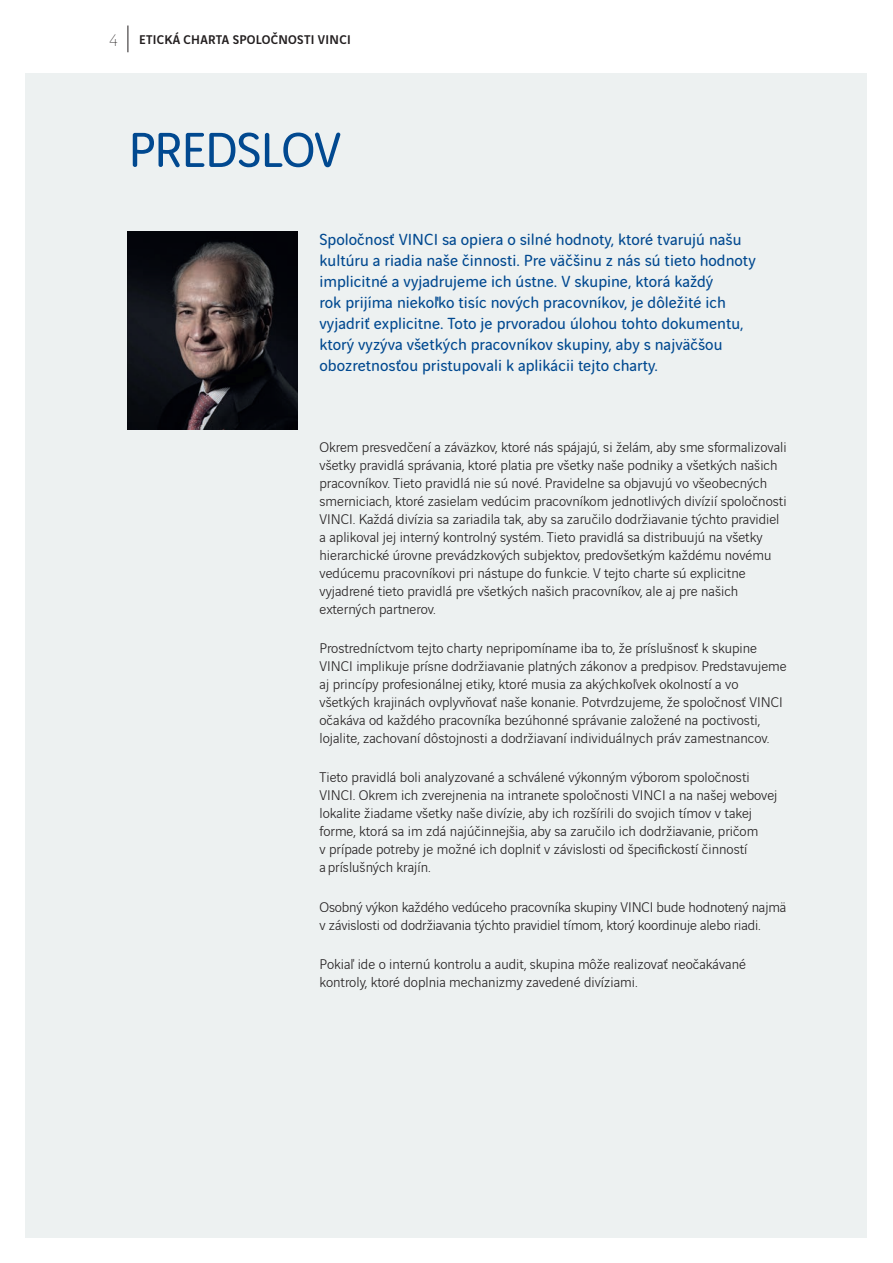
<style>
.page{position:relative;width:893px;height:1263px;background:#fff}
.page>*{position:absolute;margin:0;border:0;box-sizing:border-box;transform-origin:0 0}
.t1{font:52.5px "Vinci Rounded";letter-spacing:-.025em;color:#014990}
.t2{font:17.25px/21px "Vinci Rounded";color:#014990}
.t3{font:300 15px/18px "Vinci Sans";color:#231f20}
.t4{font:500 13.5px "Vinci Sans";letter-spacing:.02em;color:#231f20}
.s1{font-weight:200;font-size:18px}
</style>
<div class="page">
<svg style="left:128px;top:26px;width:1px;height:26px"></svg>
<div style="left:26px;top:73px;width:841px;height:1164px;background:#edf1f1"></div>
<img style="left:128px;top:232px;width:170px;height:197px">
<p class="t4" style="left:109px;top:29px;width:243px"><span class="s1">4</span> ETICKÁ CHARTA SPOLOČNOSTI VINCI</p>
<h1 class="t1" style="left:128px;top:114px;width:215px">PREDSLOV</h1>
<p class="t2" style="left:319px;top:227px;width:438px">Spoločnosť VINCI sa opiera o silné hodnoty, ktoré tvarujú našu kultúru a riadia naše činnosti. Pre väčšinu z nás sú tieto hodnoty implicitné a vyjadrujeme ich ústne. V skupine, ktorá každý<br>rok prijíma niekoľko tisíc nových pracovníkov, je dôležité ich vyjadriť explicitne. Toto je prvoradou úlohou tohto dokumentu, ktorý vyzýva všetkých pracovníkov skupiny, aby s najväčšou obozretnosťou pristupovali k aplikácii tejto charty.</p>
<p class="t3" style="left:319px;top:437px;width:469px">Okrem presvedčení a záväzkov, ktoré nás spájajú, si želám, aby sme sformalizovali všetky pravidlá správania, ktoré platia pre všetky naše podniky a všetkých našich pracovníkov. Tieto pravidlá nie sú nové. Pravidelne sa objavujú vo všeobecných smerniciach, ktoré zasielam vedúcim pracovníkom jednotlivých divízií spoločnosti VINCI. Každá divízia sa zariadila tak, aby sa zaručilo dodržiavanie týchto pravidiel a aplikoval jej interný kontrolný systém. Tieto pravidlá sa distribuujú na všetky hierarchické úrovne prevádzkových subjektov, predovšetkým každému novému vedúcemu pracovníkovi pri nástupe do funkcie. V tejto charte sú explicitne vyjadrené tieto pravidlá pre všetkých našich pracovníkov, ale aj pre našich externých partnerov.</p>
<p class="t3" style="left:319px;top:638px;width:469px">Prostredníctvom tejto charty nepripomíname iba to, že príslušnosť k skupine VINCI implikuje prísne dodržiavanie platných zákonov a predpisov. Predstavujeme aj princípy profesionálnej etiky, ktoré musia za akýchkoľvek okolností a vo všetkých krajinách ovplyvňovať naše konanie. Potvrdzujeme, že spoločnosť VINCI očakáva od každého pracovníka bezúhonné správanie založené na poctivosti, lojalite, zachovaní dôstojnosti a dodržiavaní individuálnych práv zamestnancov.</p>
<p class="t3" style="left:319px;top:767px;width:459px">Tieto pravidlá boli analyzované a schválené výkonným výborom spoločnosti VINCI. Okrem ich zverejnenia na intranete spoločnosti VINCI a na našej webovej lokalite žiadame všetky naše divízie, aby ich rozšírili do svojich tímov v takej forme, ktorá sa im zdá najúčinnejšia, aby sa zaručilo ich dodržiavanie, pričom<br>v prípade potreby je možné ich doplniť v závislosti od špecifickostí činností<br>a príslušných krajín.</p>
<p class="t3" style="left:319px;top:896px;width:468px">Osobný výkon každého vedúceho pracovníka skupiny VINCI bude hodnotený najmä v závislosti od dodržiavania týchto pravidiel tímom, ktorý koordinuje alebo riadi.</p>
<p class="t3" style="left:319px;top:954px;width:428px">Pokiaľ ide o internú kontrolu a audit, skupina môže realizovať neočakávané kontroly, ktoré doplnia mechanizmy zavedené divíziami.</p>
</div>
